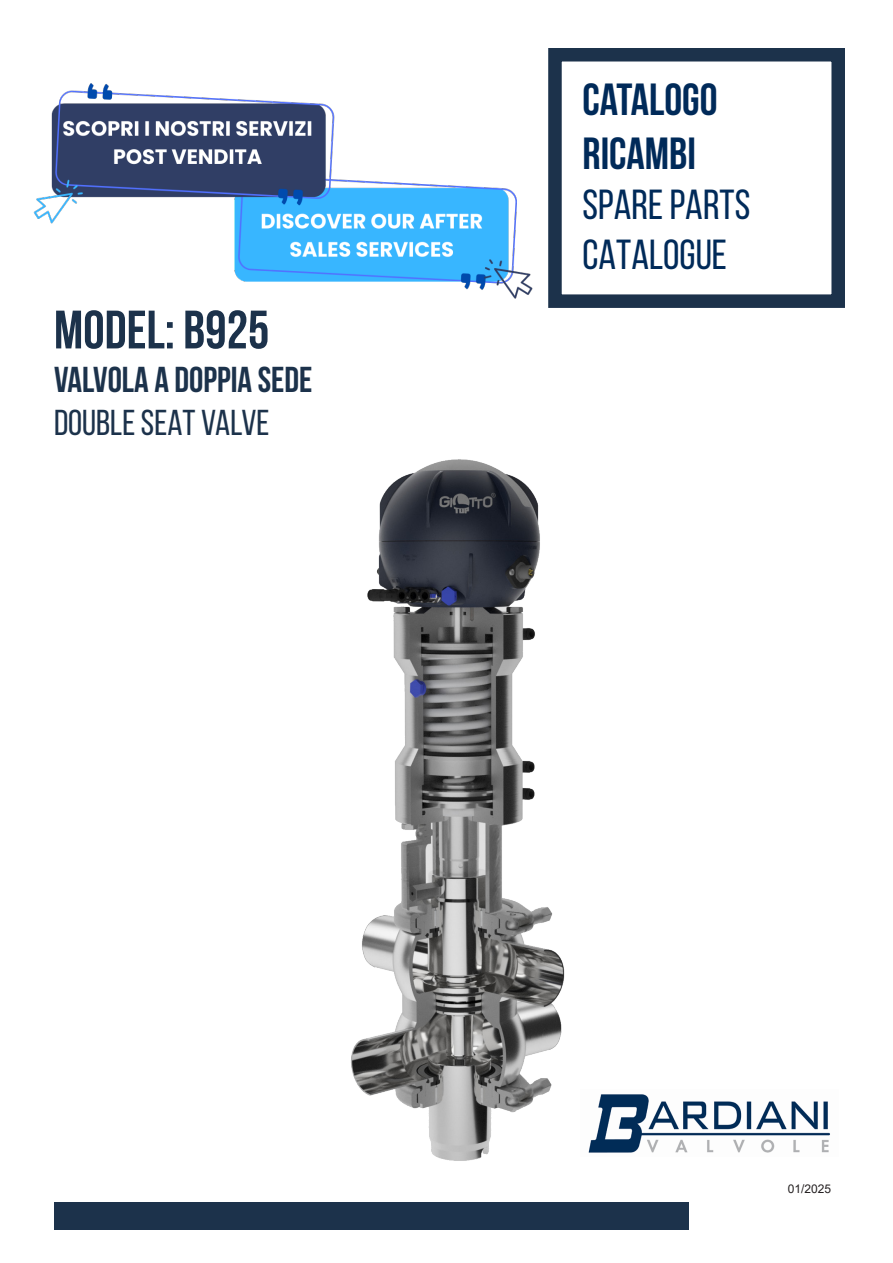
<style>
.page{position:relative;width:893px;height:1263px;background:#fff}
.page>*{position:absolute;margin:0;border:0;box-sizing:border-box;transform-origin:0 0}
.t1{font:700 54px "Bebas Neue";color:#1c324b}
.t2{font:700 45px/54px "Bebas Neue";color:#002a59}
.t3{font:42px/50.4px "Bebas Neue";color:#002a59}
.t4{font:700 36px "Bebas Neue";color:#1c324b}
.t5{font:36px "Bebas Neue";color:#1c324b}
.t6{font:12px "Arial";color:#231f20}
</style>
<div class="page">
<div style="left:548px;top:48px;width:297px;height:260px;border:14px solid #1c324b"></div>
<img style="left:588px;top:1094px;width:242px;height:59px">
<img style="left:33px;top:83px;width:500px;height:216px">
<div style="left:55px;top:1202px;width:634px;height:28px;background:#1c324b"></div>
<img style="left:351px;top:459px;width:214px;height:702px">
<p class="t1" style="left:54px;top:300px;width:217px">MODEL: B925</p>
<p class="t4" style="left:54px;top:359px;width:260px">VALVOLA A DOPPIA SEDE</p>
<p class="t5" style="left:54px;top:403px;width:217px">DOUBLE SEAT VALVE</p>
<p class="t2" style="left:583px;top:71px;width:137px">CATALOGO<br>RICAMBI</p>
<p class="t3" style="left:583px;top:179px;width:169px">SPARE PARTS<br>CATALOGUE</p>
<p class="t6" style="left:788px;top:1180px;width:45px">01/2025</p>
</div>
